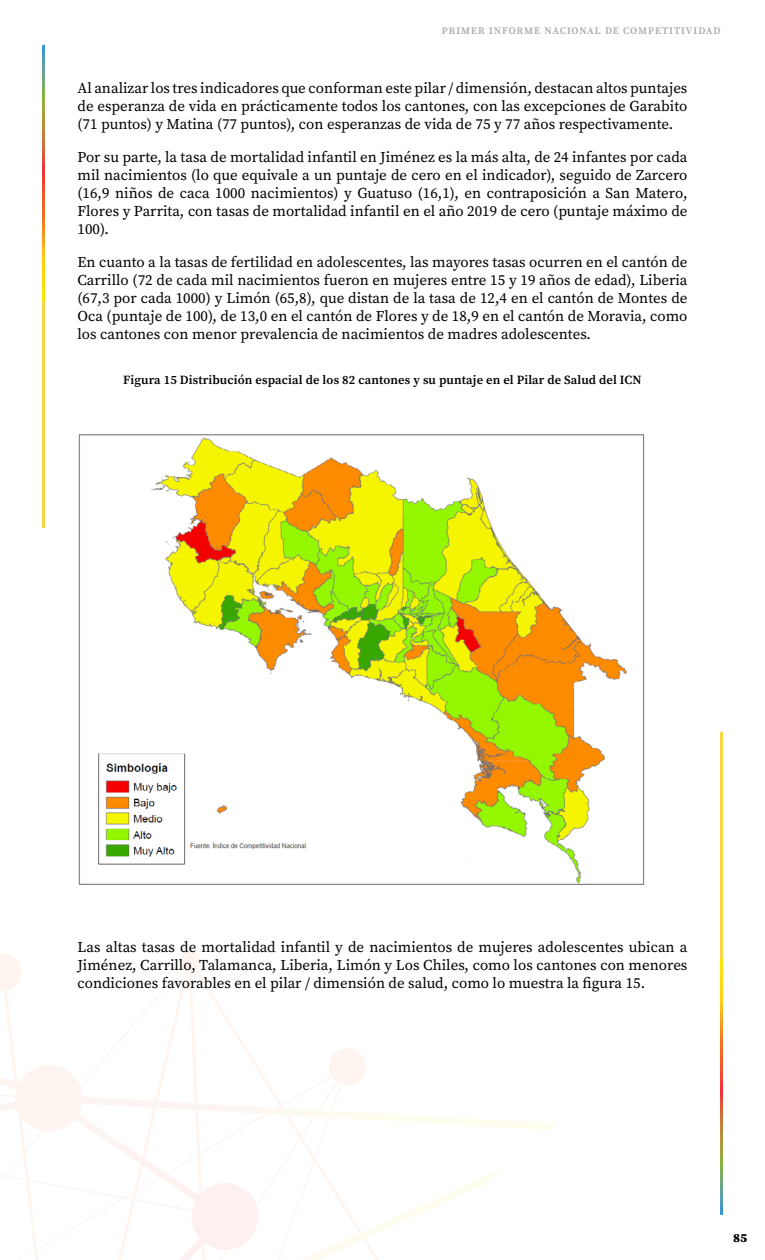
<style>
.page{position:relative;width:765px;height:1260px;background:#fff}
.page>*{position:absolute;margin:0;border:0;box-sizing:border-box;transform-origin:0 0}
.t1{font:15px/18px "Source Serif Variable";color:#000;text-align:justify}
.t2{font:12.5px "Source Serif Variable";letter-spacing:.02em;color:#000}
.t3{font:10px "Source Serif Variable";letter-spacing:.095em;color:#a7a9ac}
</style>
<div class="page">
<svg style="left:0;top:951px;width:556px;height:309px"></svg>
<svg style="left:42px;top:45px;width:3px;height:483px"></svg>
<svg style="left:720px;top:732px;width:3px;height:483px"></svg>
<img style="left:78px;top:434px;width:567px;height:451px">
<p class="t3" style="left:442px;top:24px;width:280px">PRIMER INFORME NACIONAL DE COMPETITIVIDAD</p>
<p class="t1" style="left:78px;top:79px;width:611px">Al analizar los tres indicadores que conforman este pilar / dimensión, destacan altos puntajes de esperanza de vida en prácticamente todos los cantones, con las excepciones de Garabito (71 puntos) y Matina (77 puntos), con esperanzas de vida de 75 y 77 años respectivamente.</p>
<p class="t1" style="left:78px;top:148px;width:612px">Por su parte, la tasa de mortalidad infantil en Jiménez es la más alta, de 24 infantes por cada mil nacimientos (lo que equivale a un puntaje de cero en el indicador), seguido de Zarcero (16,9 niños de caca 1000 nacimientos) y Guatuso (16,1), en contraposición a San Matero, Flores y Parrita, con tasas de mortalidad infantil en el año 2019 de cero (puntaje máximo de 100).</p>
<p class="t1" style="left:78px;top:253px;width:611px">En cuanto a la tasas de fertilidad en adolescentes, las mayores tasas ocurren en el cantón de Carrillo (72 de cada mil nacimientos fueron en mujeres entre 15 y 19 años de edad), Liberia (67,3 por cada 1000) y Limón (65,8), que distan de la tasa de 12,4 en el cantón de Montes de Oca (puntaje de 100), de 13,0 en el cantón de Flores y de 18,9 en el cantón de Moravia, como los cantones con menor prevalencia de nacimientos de madres adolescentes.</p>
<p class="t2" style="left:123px;top:372px;width:520px">Figura 15 Distribución espacial de los 82 cantones y su puntaje en el Pilar de Salud del ICN</p>
<p class="t1" style="left:78px;top:938px;width:611px">Las altas tasas de mortalidad infantil y de nacimientos de mujeres adolescentes ubican a Jiménez, Carrillo, Talamanca, Liberia, Limón y Los Chiles, como los cantones con menores condiciones favorables en el pilar / dimensión de salud, como lo muestra la figura 15.</p>
<p class="t2" style="left:733px;top:1230px;width:15px">85</p>
</div>
